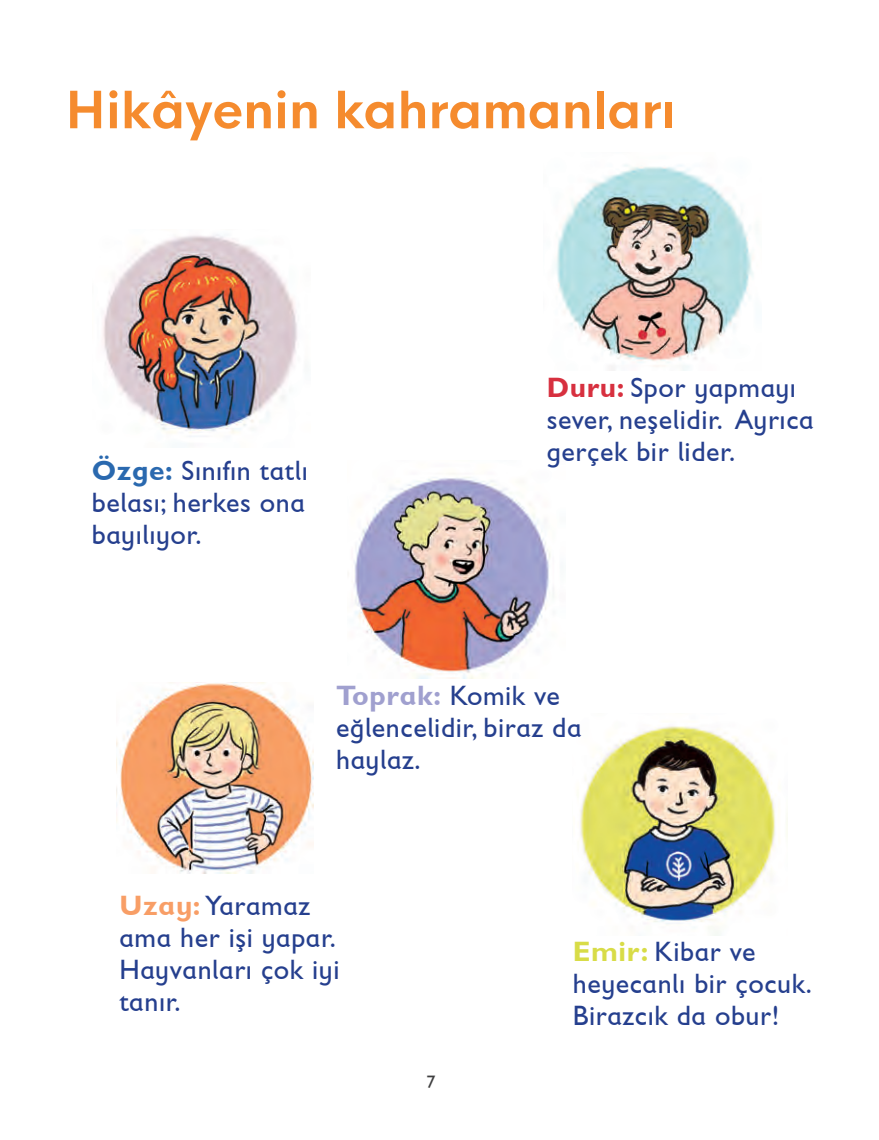
<style>
.page{position:relative;width:879px;height:1140px;background:#fff}
.page>*{position:absolute;margin:0;border:0;box-sizing:border-box;transform-origin:0 0}
.t1{font:700 50px "HK Nova";color:#f58b2e}
.t2{font:28px/32px "Gill Sans Infant";letter-spacing:.02em;color:#253f8e}
.t3{font:18px "Gill Sans Infant";color:#3e3e3f}
.s1{font-weight:700;color:#2a69af}
.s2{font-weight:700;color:#d7303f}
.s3{font-weight:700;color:#a0a0cf}
.s4{font-weight:700;color:#f89e66}
.s5{font-weight:700;color:#d8dc47}
</style>
<div class="page">
<img style="left:555px;top:164px;width:198px;height:206px">
<img style="left:116px;top:682px;width:197px;height:192px">
<img style="left:354px;top:473px;width:200px;height:205px">
<img style="left:103px;top:234px;width:195px;height:203px">
<img style="left:577px;top:726px;width:210px;height:209px">
<h1 class="t1" style="left:65px;top:67px;width:612px">Hikâyenin kahramanları</h1>
<p class="t2" style="left:92px;top:454px;width:217px;text-align:justify"><span class="s1">Özge:</span> Sınıfın tatlı belası; herkes ona bayılıyor.</p>
<p class="t2" style="left:547px;top:371px;width:268px"><span class="s2">Duru:</span> Spor yapmayı sever, neşelidir. Ayrıca gerçek bir lider.</p>
<p class="t2" style="left:336px;top:679px;width:247px"><span class="s3">Toprak:</span> Komik ve eğlencelidir, biraz da haylaz.</p>
<p class="t2" style="left:119px;top:889px;width:221px"><span class="s4">Uzay:</span> Yaramaz ama her işi yapar.<br>Hayvanları çok iyi tanır.</p>
<p class="t3" style="left:426px;top:1071px;width:10px">7</p>
<p class="t2" style="left:573px;top:935px;width:241px"><span class="s5">Emir:</span> Kibar ve heyecanlı bir çocuk.<br>Birazcık da obur!</p>
</div>
